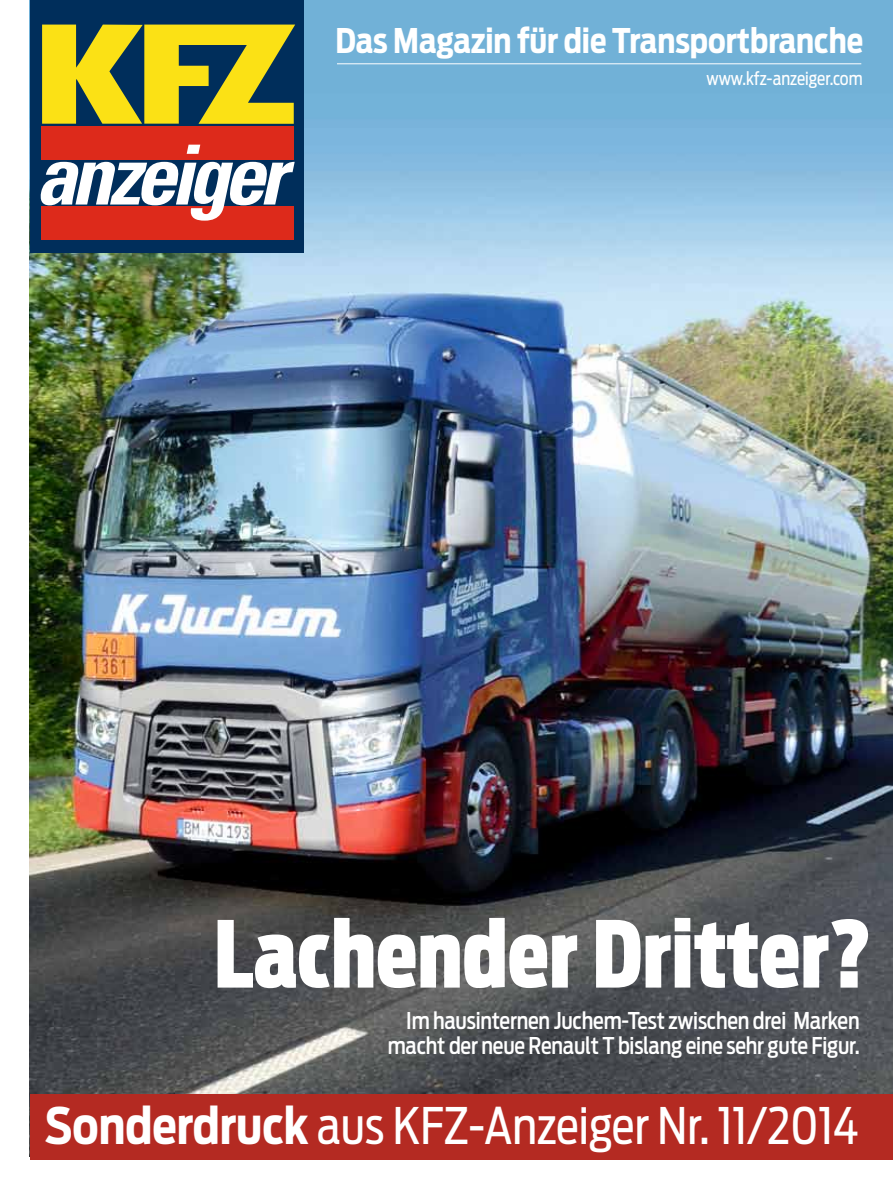
<style>
.page{position:relative;width:893px;height:1191px;background:#fff}
.page>*{position:absolute;margin:0;border:0;box-sizing:border-box;transform-origin:0 0}
.t1{font:900 91.35px "Antenna Extra Cond";letter-spacing:.005em;color:#fff}
.t2{font:italic 700 condensed 82.95px "Univers";letter-spacing:-.07em;color:#fff}
.t3{font:49.95px "Antenna Cond";color:#fff;scale:.95 1}
.t4{font:700 33.75px "Antenna Cond";color:#fff;scale:.95 1}
.t5{font:500 22.95px/25.5px "Antenna Cond";letter-spacing:-.01em;color:#fff;text-align:right;scale:.95 1}
.t6{font:18px "Antenna Cond";color:#fff;scale:.95 1}
.s1{font-weight:700}
</style>
<div class="page">
<img style="left:30px;top:0;width:863px;height:1094px">
<div style="left:30px;top:1094px;width:863px;height:65px;background:#b42a22"></div>
<hr style="left:337px;top:63px;width:524px;height:1px;background:#fff">
<div style="left:30px;top:0;width:274px;height:252px;background:#002e5b"></div>
<div style="left:42px;top:126px;width:252px;height:33px;background:#dd2a1b"></div>
<div style="left:41px;top:207px;width:253px;height:33px;background:#dd2a1b"></div>
<svg style="left:42px;top:24px;width:253px;height:100px"></svg>
<img style="left:126px;top:299px;width:190px;height:111px">
<h2 class="t2" style="left:35px;top:124px;width:253px">anzeiger</h2>
<h3 class="t4" style="left:335px;top:20px;width:557px">Das Magazin für die Transportbranche</h3>
<p class="t6" style="left:706px;top:68px;width:166px">www.kfz-anzeiger.com</p>
<h1 class="t1" style="left:214px;top:900px;width:660px">Lachender Dritter?</h1>
<p class="t5" style="left:388px;top:1008px;width:498px">Im hausinternen Juchem-Test zwischen drei Marken macht der neue Renault T bislang eine sehr gute Figur.</p>
<h3 class="t3" style="left:45px;top:1095px;width:858px"><span class="s1">Sonderdruck</span> aus KFZ-Anzeiger Nr. 11/2014</h3>
</div>
